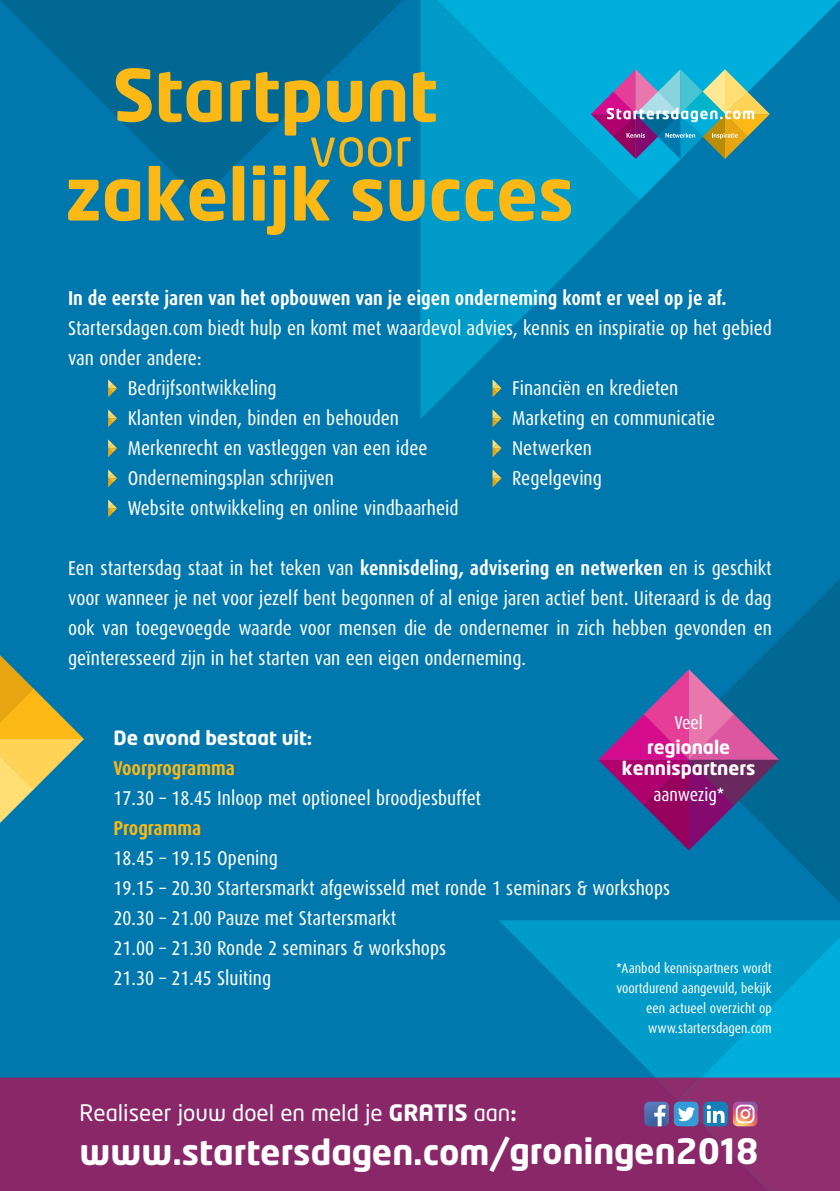
<style>
.page{position:relative;width:840px;height:1191px;background:#fff}
.page>*{position:absolute;margin:0;border:0;box-sizing:border-box;transform-origin:0 0}
.t1{font:700 34.6px "Neo Tech";color:#fff}
.t2{font:22.4px "Neo Tech";color:#fff}
.t3{font:20px/30px "Dax Condensed";color:#fff;text-align:justify}
.t4{font:700 20px "Dax Condensed";color:#fff}
.t5{font:700 20px "Dax Condensed";color:#fcb814}
.t6{font:700 19.4px "Neo Tech";color:#fff}
.t7{font:700 18.6px/20.8px "Neo Tech";color:#fff;text-align:center}
.t8{font:18.6px "Dax Condensed";color:#fff}
.t9{font:14px/20px "Dax Condensed";color:#fff;text-align:right}
.s1{font-weight:700}
.s2{font-family:"Helvetica Neue";font-weight:500}
.s3{font-family:"Dax"}
.s4{font-family:"Dax";font-weight:700}
.s5{font-family:"Dax";font-weight:800}
</style>
<div class="page">
<div style="left:0;top:0;width:839px;height:1191px;background:#0078ae"></div>
<svg style="left:499px;top:920px;width:340px;height:157px;fill:#009bc8"></svg>
<svg style="left:750px;top:580px;width:89px;height:160px;fill:#006893"></svg>
<svg style="left:688px;top:740px;width:151px;height:162px;fill:#006893"></svg>
<svg style="left:639px;top:0;width:200px;height:201px"></svg>
<svg style="left:420px;top:0;width:219px;height:419px"></svg>
<svg style="left:0;top:0;width:200px;height:68px;fill:#006893"></svg>
<svg style="left:200px;top:0;width:203px;height:68px;fill:#006893"></svg>
<div style="left:0;top:1077px;width:644px;height:114px;background:#892769"></div>
<svg style="left:68px;top:68px;width:502px;height:167px"></svg>
<svg style="left:108px;top:379px;width:9px;height:18px"></svg>
<svg style="left:492px;top:379px;width:9px;height:18px"></svg>
<svg style="left:108px;top:409px;width:9px;height:18px"></svg>
<svg style="left:492px;top:409px;width:9px;height:18px"></svg>
<svg style="left:108px;top:439px;width:9px;height:18px"></svg>
<svg style="left:492px;top:439px;width:9px;height:18px"></svg>
<svg style="left:108px;top:469px;width:9px;height:18px"></svg>
<svg style="left:492px;top:469px;width:9px;height:18px"></svg>
<svg style="left:108px;top:499px;width:9px;height:18px"></svg>
<svg style="left:0;top:655px;width:84px;height:168px"></svg>
<svg style="left:598px;top:669px;width:180px;height:181px"></svg>
<svg style="left:590px;top:69px;width:179px;height:90px;background:#6295aa"></svg>
<svg style="left:644px;top:1077px;width:195px;height:114px;background:#8b3975"></svg>
<p class="t4" style="left:68px;top:287px;width:659px">In de eerste jaren van het opbouwen van je eigen onderneming komt er veel op je af.</p>
<p class="t3" style="left:68px;top:313px;width:705px">Startersdagen.com biedt hulp en komt met waardevol advies, kennis en inspiratie op het gebied</p>
<p class="t3" style="left:68px;top:343px;width:135px">van onder andere:</p>
<p class="t3" style="left:128px;top:373px;width:150px">Bedrijfsontwikkeling</p>
<p class="t3" style="left:512px;top:373px;width:168px">Financiën en kredieten</p>
<p class="t3" style="left:128px;top:403px;width:273px">Klanten vinden, binden en behouden</p>
<p class="t3" style="left:512px;top:403px;width:204px">Marketing en communicatie</p>
<p class="t3" style="left:128px;top:433px;width:301px">Merkenrecht en vastleggen van een idee</p>
<p class="t3" style="left:512px;top:433px;width:81px">Netwerken</p>
<p class="t3" style="left:128px;top:463px;width:208px">Ondernemingsplan schrijven</p>
<p class="t3" style="left:512px;top:463px;width:91px">Regelgeving</p>
<p class="t3" style="left:128px;top:493px;width:332px">Website ontwikkeling en online vindbaarheid</p>
<p class="t3" style="left:68px;top:553px;width:705px">Een startersdag staat in het teken van <span class="s1">kennisdeling, advisering en netwerken</span> en is geschikt voor wanneer je net voor jezelf bent begonnen of al enige jaren actief bent. Uiteraard is de dag ook van toegevoegde waarde voor mensen die de ondernemer in zich hebben gevonden en geïnteresseerd zijn in het starten van een eigen onderneming.</p>
<p class="t8" style="left:674px;top:712px;width:30px">Veel</p>
<p class="t7" style="left:621px;top:738px;width:135px">regionale kennispartners</p>
<p class="t8" style="left:653px;top:784px;width:72px">aanwezig<span class="s2">*</span></p>
<p class="t6" style="left:113px;top:730px;width:200px">De avond bestaat uit<span class="s3">:</span></p>
<p class="t5" style="left:113px;top:757px;width:123px">Voorprogramma</p>
<p class="t3" style="left:113px;top:783px;width:369px">17.30 – 18.45 Inloop met optioneel broodjesbuffet</p>
<p class="t5" style="left:113px;top:817px;width:89px">Programma</p>
<p class="t3" style="left:113px;top:843px;width:558px;text-align:left">18.45 – 19.15 Opening<br>19.15 – 20.30 Startersmarkt afgewisseld met ronde 1 seminars &amp; workshops 20.30 – 21.00 Pauze met Startersmarkt<br>21.00 – 21.30 Ronde 2 seminars &amp; workshops<br>21.30 – 21.45 Sluiting</p>
<p class="t9" style="left:616px;top:958px;width:157px"><span class="s2">*</span>Aanbod kennispartners wordt voortdurend aangevuld, bekijk een actueel overzicht op www.startersdagen.com</p>
<p class="t2" style="left:79px;top:1102px;width:438px">Realiseer jouw doel en meld je <span class="s1">GRATIS</span> aan<span class="s4">:</span></p>
<h1 class="t1" style="left:79px;top:1138px;width:680px">www.startersdagen.com<span class="s5">/</span>groningen2018</h1>
</div>
